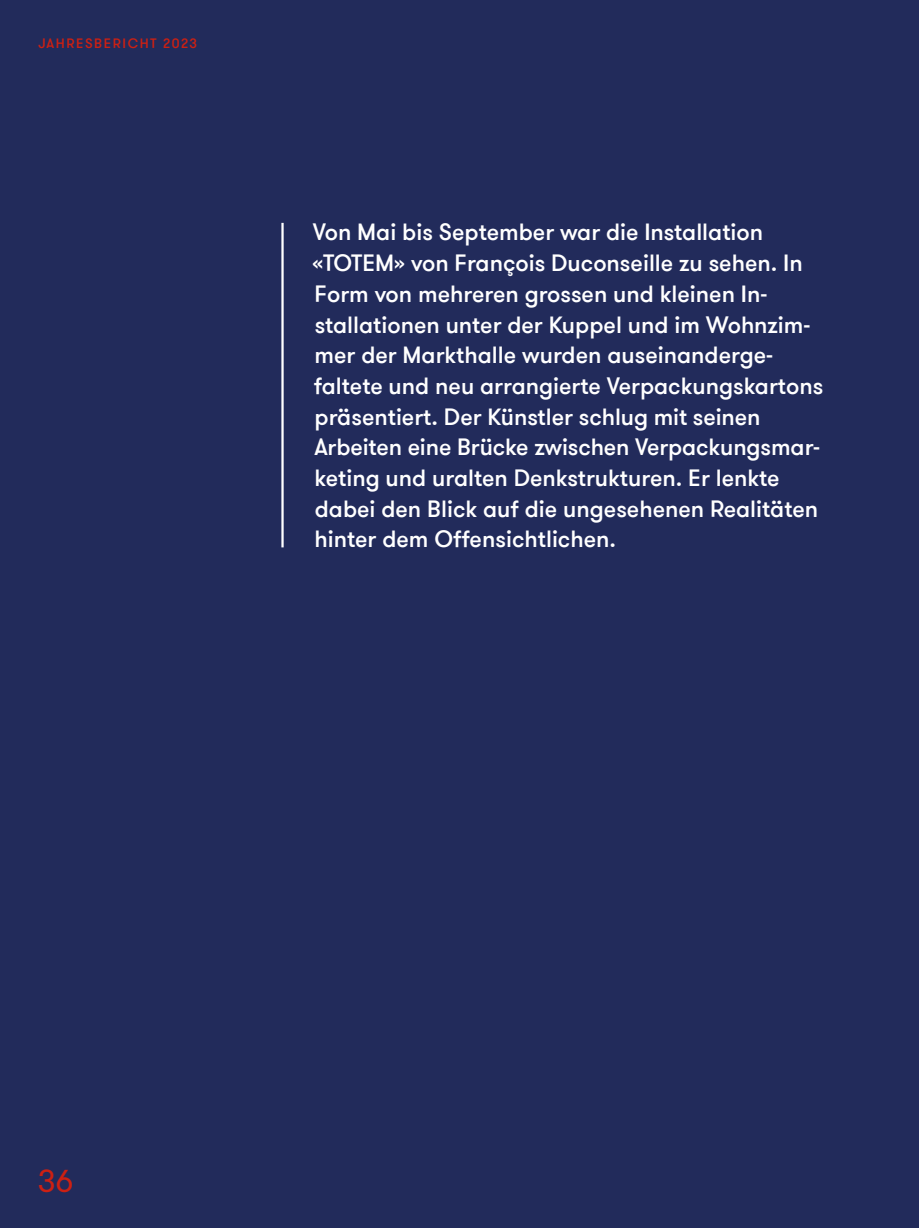
<style>
.page{position:relative;width:919px;height:1228px;background:#fff}
.page>*{position:absolute;margin:0;border:0;box-sizing:border-box;transform-origin:0 0}
.t1{font:31.5px "GT Walsheim Pro";color:#cc2013}
.t2{font:500 23.4px/30.6px "GT Walsheim Pro";color:#fff}
.t3{font:500 13.5px "GT Walsheim Pro";letter-spacing:.115em;color:#cc2013}
</style>
<div class="page">
<div style="left:0;top:0;width:918px;height:1228px;background:#222b5b"></div>
<hr style="left:281px;top:223px;width:2px;height:324px;background:#fff">
<p class="t3" style="left:38px;top:35px;width:160px">JAHRESBERICHT 2023</p>
<p class="t2" style="left:312px;top:217px;width:512px">Von Mai bis September war die Installation «TOTEM» von François Duconseille zu sehen. In Form von mehreren grossen und kleinen In&shy;stallationen unter der Kuppel und im Wohn zim&shy;mer der Markthalle wurden auseinanderge&shy;faltete und neu arrangierte Verpackungskartons präsentiert. Der Künstler schlug mit seinen Arbeiten eine Brücke zwischen Verpackungsmar&shy;keting und uralten Denkstrukturen. Er lenkte dabei den Blick auf die ungesehenen Realitäten hinter dem Offensichtlichen.</p>
<h1 class="t1" style="left:38px;top:1161px;width:37px">36</h1>
</div>
